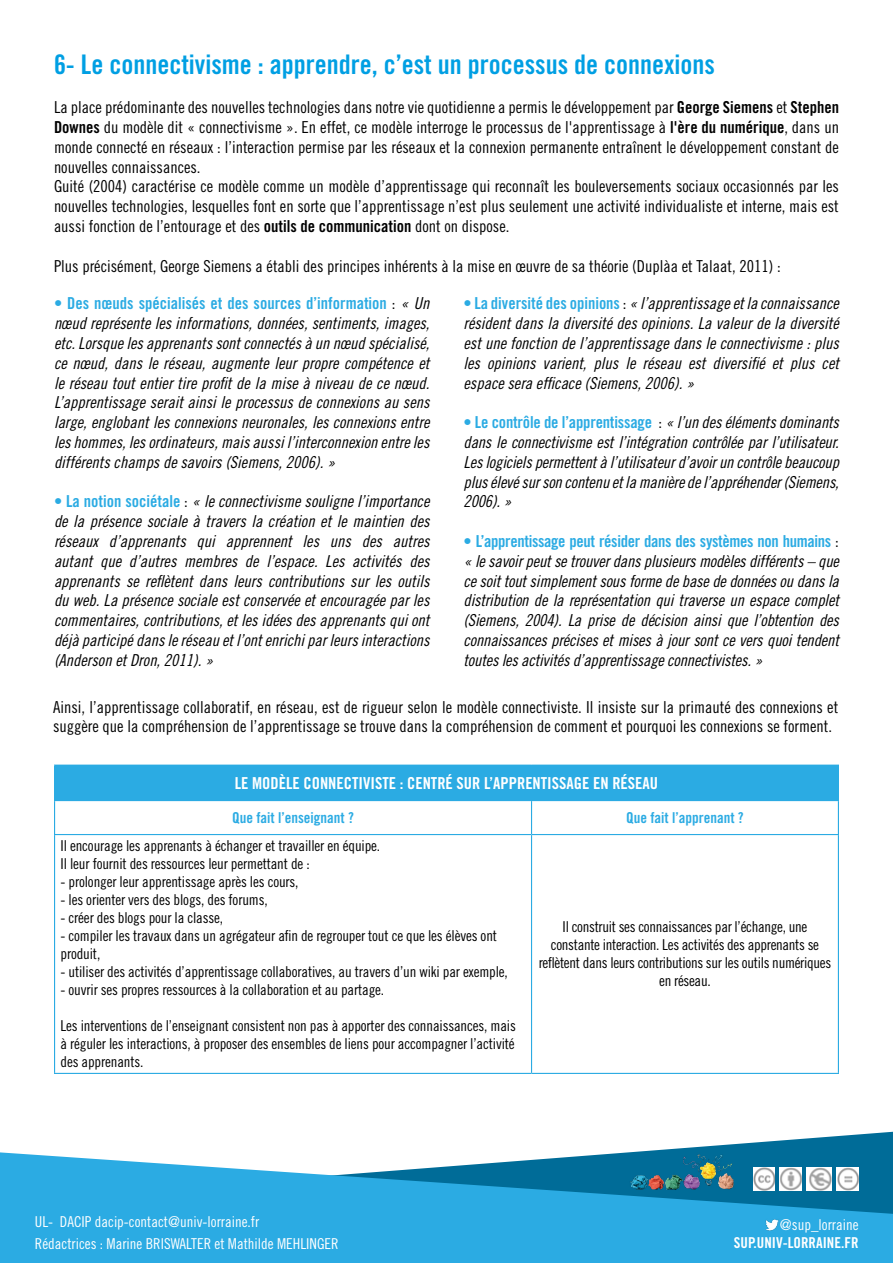
<style>
.page{position:relative;width:893px;height:1263px;background:#fff}
.page>*{position:absolute;margin:0;border:0;box-sizing:border-box;transform-origin:0 0}
.t1{font:27px "Trade Gothic LT Std Bd Cn 20";color:#009fe3}
.t2{font:16.5px/19.8px "Trade Gothic LT Std Cn 18 Obl";color:#000;text-align:justify}
.t3{font:16.5px/19.8px "Trade Gothic LT Std Cn 18";color:#000}
.t4{font:16.5px "Trade Gothic LT Std Bd Cn 20";letter-spacing:-.01em;color:#2babe3}
.t5{font:16.5px "Trade Gothic LT Std Bd Cn 20";color:#fff}
.t6{font:15px/18px "Trade Gothic LT Std Cn 18";letter-spacing:-.01em;color:#000}
.t7{font:15px/21.6px "Trade Gothic LT Std Cn 18";color:#fff}
.t8{font:15px "Trade Gothic LT Std Bd Cn 20";color:#2babe3}
.t9{font:15px "Trade Gothic LT Std Bd Cn 20";color:#fff}
.s1{font-family:"Trade Gothic LT Std Bd Cn 20"}
.s2{font-family:"Trade Gothic LT Std Cn 18";color:#000}
.s3{font-family:"Trade Gothic LT Std Cn 18 Obl";color:#000}
.s4{font-family:"Trade Gothic LT Std Bd Cn 20";color:#2babe3}
.s5{font-family:"Trade Gothic LT Std Cn 18"}
</style>
<div class="page">
<div style="left:55px;top:765px;width:783px;height:35px;background:#2babe3"></div>
<hr style="left:54px;top:765px;width:477px;height:1px;background:#2babe3">
<hr style="left:54px;top:766px;width:1px;height:34px;background:#2babe3">
<hr style="left:531px;top:765px;width:308px;height:1px;background:#2babe3">
<hr style="left:838px;top:766px;width:1px;height:34px;background:#2babe3">
<hr style="left:54px;top:800px;width:477px;height:1px;background:#2babe3">
<hr style="left:54px;top:801px;width:1px;height:33px;background:#2babe3">
<hr style="left:531px;top:800px;width:308px;height:1px;background:#2babe3">
<hr style="left:531px;top:801px;width:1px;height:33px;background:#2babe3">
<hr style="left:838px;top:801px;width:1px;height:33px;background:#2babe3">
<hr style="left:54px;top:834px;width:477px;height:1px;background:#2babe3">
<hr style="left:54px;top:835px;width:1px;height:238px;background:#2babe3">
<hr style="left:531px;top:834px;width:308px;height:1px;background:#2babe3">
<hr style="left:531px;top:835px;width:1px;height:238px;background:#2babe3">
<hr style="left:838px;top:835px;width:1px;height:238px;background:#2babe3">
<hr style="left:54px;top:1073px;width:477px;height:1px;background:#2babe3">
<hr style="left:531px;top:1073px;width:308px;height:1px;background:#2babe3">
<svg style="left:685px;top:1132px;width:208px;height:20px;fill:#006c98"></svg>
<svg style="left:0;top:1152px;width:893px;height:111px;background:#36a9da"></svg>
<img style="left:625px;top:1148px;width:113px;height:51px">
<img style="left:753px;top:1167px;width:22px;height:23px">
<img style="left:780px;top:1167px;width:22px;height:23px">
<img style="left:807px;top:1167px;width:24px;height:23px">
<img style="left:836px;top:1167px;width:23px;height:23px">
<img style="left:763px;top:1216px;width:18px;height:18px">
<h1 class="t1" style="left:54px;top:47px;width:663px">6- Le connectivisme : apprendre, c’est un processus de connexions</h1>
<p class="t3" style="left:54px;top:97px;width:786px">La place prédominante des nouvelles technologies dans notre vie quotidienne a permis le développement par <span class="s1">George Siemens</span> et <span class="s1">Stephen Downes</span> du modèle dit « connectivisme ». En effet, ce modèle interroge le processus de l'apprentissage à <span class="s1">l'ère du numérique</span>, dans un monde connecté en réseaux : l’interaction permise par les réseaux et la connexion permanente entraînent le développement constant de nouvelles connaissances.<br>Guité (2004) caractérise ce modèle comme un modèle d’apprentissage qui reconnaît les bouleversements sociaux occasionnés par les nouvelles technologies, lesquelles font en sorte que l’apprentissage n’est plus seulement une activité individualiste et interne, mais est aussi fonction de l’entourage et des <span class="s1">outils de communication</span> dont on dispose.</p>
<p class="t3" style="left:54px;top:256px;width:728px">Plus précisément, George Siemens a établi des principes inhérents à la mise en œuvre de sa théorie (Duplàa et Talaat, 2011) :</p>
<p class="t4" style="left:54px;top:293px;width:377px">• Des nœuds spécialisés et des sources d’information <span class="s2">:</span> <span class="s3">« Un</span></p>
<p class="t2" style="left:54px;top:314px;width:377px">nœud représente les informations, données, sentiments, images, etc. Lorsque les apprenants sont connectés à un nœud spécialisé, ce nœud, dans le réseau, augmente leur propre compétence et le réseau tout entier tire profit de la mise à niveau de ce nœud.<br>L’apprentissage serait ainsi le processus de connexions au sens large, englobant les connexions neuronales, les connexions entre les hommes, les ordinateurs, mais aussi l’interconnexion entre les différents champs de savoirs (Siemens, 2006). »</p>
<p class="t2" style="left:54px;top:492px;width:377px"><span class="s4">• La notion sociétale</span> <span class="s5">:</span> « le connectivisme souligne l’importance de la présence sociale à travers la création et le maintien des réseaux d’apprenants qui apprennent les uns des autres autant que d’autres membres de l’espace. Les activités des apprenants se reflètent dans leurs contributions sur les outils du web. La présence sociale est conservée et encouragée par les commentaires, contributions, et les idées des apprenants qui ont déjà participé dans le réseau et l’ont enrichi par leurs interactions (Anderson et Dron, 2011). »</p>
<p class="t2" style="left:463px;top:294px;width:377px"><span class="s4">• La diversité des opinions</span> <span class="s5">:</span> « l’apprentissage et la connaissance résident dans la diversité des opinions. La valeur de la diversité est une fonction de l’apprentissage dans le connectivisme : plus les opinions varient, plus le réseau est diversifié et plus cet espace sera efficace (Siemens, 2006). »</p>
<p class="t4" style="left:463px;top:412px;width:377px">• Le contrôle de l’apprentissage <span class="s2">:</span> <span class="s3">« l’un des éléments dominants</span></p>
<p class="t2" style="left:463px;top:432px;width:377px">dans le connectivisme est l’intégration contrôlée par l’utilisateur.<br>Les logiciels permettent à l’utilisateur d’avoir un contrôle beaucoup plus élevé sur son contenu et la manière de l’appréhender (Siemens, 2006). »</p>
<p class="t4" style="left:463px;top:531px;width:377px">• L’apprentissage peut résider dans des systèmes non humains <span class="s2">:</span></p>
<p class="t2" style="left:463px;top:551px;width:377px">« le savoir peut se trouver dans plusieurs modèles différents – que ce soit tout simplement sous forme de base de données ou dans la distribution de la représentation qui traverse un espace complet (Siemens, 2004). La prise de décision ainsi que l’obtention des connaissances précises et mises à jour sont ce vers quoi tendent toutes les activités d’apprentissage connectivistes. »</p>
<p class="t3" style="left:53px;top:696px;width:787px">Ainsi, l’apprentissage collaboratif, en réseau, est de rigueur selon le modèle connectiviste. Il insiste sur la primauté des connexions et suggère que la compréhension de l’apprentissage se trouve dans la compréhension de comment et pourquoi les connexions se forment.</p>
<p class="t5" style="left:235px;top:773px;width:425px">LE MODÈLE CONNECTIVISTE : CENTRÉ SUR L’APPRENTISSAGE EN RÉSEAU</p>
<p class="t8" style="left:232px;top:808px;width:123px">Que fait l’enseignant ?</p>
<p class="t8" style="left:626px;top:808px;width:119px">Que fait l’apprenant ?</p>
<p class="t6" style="left:61px;top:837px;width:321px">Il encourage les apprenants à échanger et travailler en équipe.<br>Il leur fournit des ressources leur permettant de :</p>
<p class="t6" style="left:61px;top:873px;width:240px">- prolonger leur apprentissage après les cours,</p>
<p class="t6" style="left:61px;top:891px;width:209px">- les orienter vers des blogs, des forums,</p>
<p class="t6" style="left:61px;top:909px;width:164px">- créer des blogs pour la classe,</p>
<p class="t6" style="left:61px;top:927px;width:438px">- compiler les travaux dans un agrégateur afin de regrouper tout ce que les élèves ont produit,</p>
<p class="t6" style="left:61px;top:963px;width:449px">- utiliser des activités d’apprentissage collaboratives, au travers d’un wiki par exemple,</p>
<p class="t6" style="left:61px;top:981px;width:325px">- ouvrir ses propres ressources à la collaboration et au partage.</p>
<p class="t6" style="left:61px;top:1017px;width:457px;text-align:justify">Les interventions de l’enseignant consistent non pas à apporter des connaissances, mais à réguler les interactions, à proposer des ensembles de liens pour accompagner l’activité des apprenants.</p>
<p class="t6" style="left:539px;top:918px;width:294px;text-align:center">Il construit ses connaissances par l’échange, une constante interaction. Les activités des apprenants se reflètent dans leurs contributions sur les outils numériques en réseau.</p>
<p class="t7" style="left:35px;top:1211px;width:305px">UL- DACIP dacip-contact@univ-lorraine.fr<br>Rédactrices : Marine BRISWALTER et Mathilde MEHLINGER</p>
<p class="t7" style="left:780px;top:1214px;width:80px">@sup_lorraine</p>
<p class="t9" style="left:734px;top:1234px;width:126px">SUP.UNIV-LORRAINE.FR</p>
</div>
